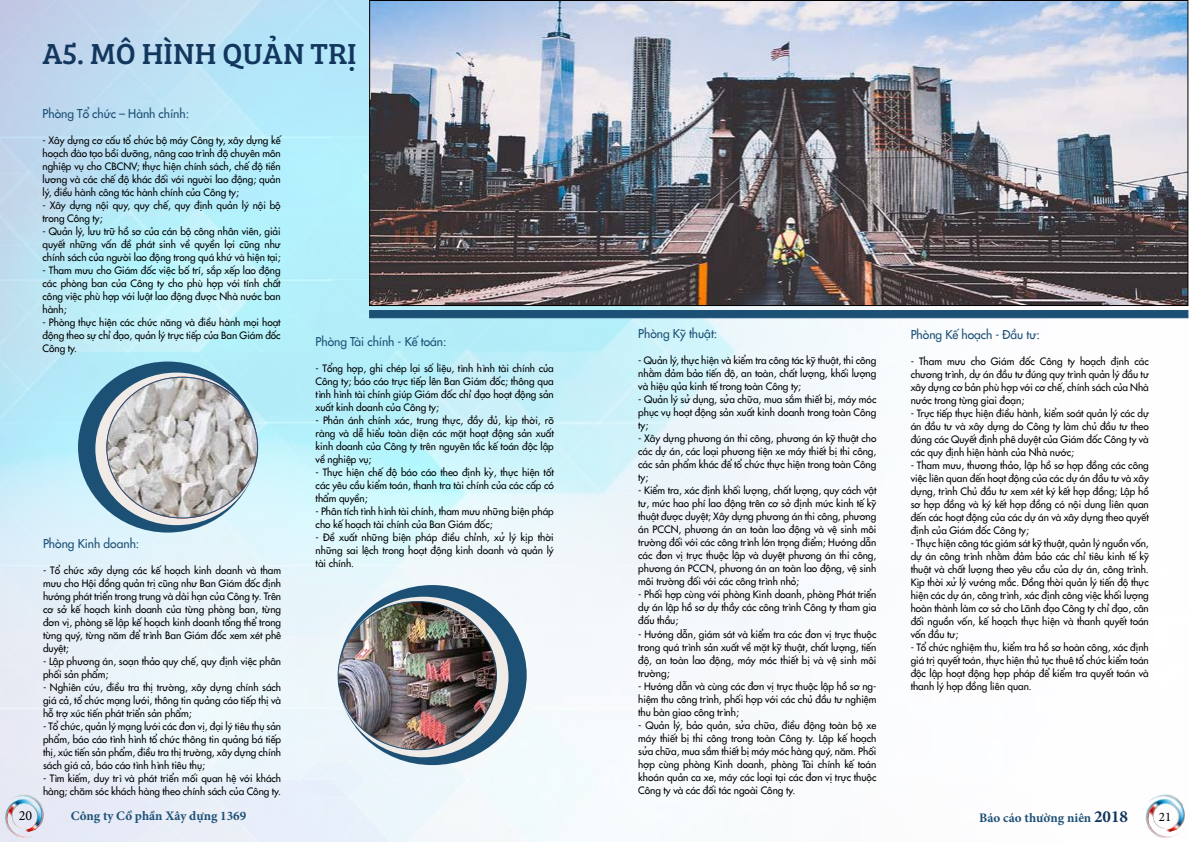
<style>
.page{position:relative;width:1191px;height:842px;background:#fff}
.page>*{position:absolute;margin:0;border:0;box-sizing:border-box;transform-origin:0 0}
.t1{font:30px "Bree Serif";color:#12365d}
.t2{font:14px "Minion Pro";color:#000}
.t3{font:700 13px "Minion Pro";color:#1d5075}
.t4{font:13px "Minion Pro";color:#000}
.t5{font:12px "VNF Futura";color:#1d5075}
.t6{font:10px/13px "VNF Futura";color:#000;text-align:justify}
.s1{font-size:17px;color:#12365d}
</style>
<div class="page">
<img style="left:0;top:0;width:1188px;height:842px">
<img style="left:1145px;top:794px;width:40px;height:44px">
<img style="left:4px;top:794px;width:40px;height:44px">
<img style="left:371px;top:2px;width:815px;height:302px">
<div style="left:369px;top:310px;width:819px;height:8px;background:#1d5075;border:1px solid #1d5075"></div>
<div style="left:78px;top:362px;width:179px;height:170px;background:#1d5075;border-radius:50%"></div>
<div style="left:95px;top:373px;width:162px;height:152px;background:#f1ebe7;border-radius:50%"></div>
<img style="left:107px;top:377px;width:151px;height:141px">
<svg style="left:107px;top:377px;width:151px;height:141px"></svg>
<div style="left:338px;top:585px;width:189px;height:180px;background:#1d5075;border-radius:50%"></div>
<div style="left:338px;top:597px;width:170px;height:160px;background:#f1ebe7;border-radius:50%"></div>
<img style="left:338px;top:601px;width:158px;height:149px">
<h1 class="t1" style="left:43px;top:30px;width:316px">A5. MÔ HÌNH QUẢN TRỊ</h1>
<p class="t5" style="left:43px;top:104px;width:148px">Phòng Tổ chức – Hành chính:</p>
<p class="t6" style="left:43px;top:133px;width:240px">- Xây dựng cơ cấu tổ chức bộ máy Công ty, xây dựng kế hoạch đào tạo bồi dưỡng, nâng cao trình độ chuyên môn nghiệp vụ cho CBCNV; thực hiện chính sách, chế độ tiền lương và các chế độ khác đối với người lao động; quản lý, điều hành công tác hành chính của Công ty;</p>
<p class="t6" style="left:43px;top:198px;width:240px">- Xây dựng nội quy, quy chế, quy định quản lý nội bộ trong Công ty;</p>
<p class="t6" style="left:43px;top:224px;width:240px">- Quản lý, lưu trữ hồ sơ của cán bộ công nhân viên, giải quyết những vấn đề phát sinh về quyền lợi cũng như chính sách của người lao động trong quá khứ và hiện tại;</p>
<p class="t6" style="left:43px;top:263px;width:240px">- Tham mưu cho Giám đốc việc bố trí, sắp xếp lao động các phòng ban của Công ty cho phù hợp với tính chất công việc phù hợp với luật lao động được Nhà nước ban hành;</p>
<p class="t6" style="left:43px;top:315px;width:240px">- Phòng thực hiện các chức năng và điều hành mọi hoạt động theo sự chỉ đạo, quản lý trực tiếp của Ban Giám đốc Công ty.</p>
<p class="t5" style="left:316px;top:332px;width:132px">Phòng Tài chính - Kế toán:</p>
<p class="t6" style="left:316px;top:361px;width:240px">- Tổng hợp, ghi chép lại số liệu, tình hình tài chính của Công ty; báo cáo trực tiếp lên Ban Giám đốc; thông qua tình hình tài chính giúp Giám đốc chỉ đạo hoạt động sản xuất kinh doanh của Công ty;</p>
<p class="t6" style="left:316px;top:413px;width:240px">- Phản ánh chính xác, trung thực, đầy đủ, kịp thời, rõ ràng và dễ hiểu toàn diện các mặt hoạt động sản xuất kinh doanh của Công ty trên nguyên tắc kế toán độc lập về nghiệp vụ;</p>
<p class="t6" style="left:316px;top:465px;width:240px">- Thực hiện chế độ báo cáo theo định kỳ, thực hiện tốt các yêu cầu kiểm toán, thanh tra tài chính của các cấp có thẩm quyền;</p>
<p class="t6" style="left:316px;top:504px;width:240px">- Phân tích tình hình tài chính, tham mưu những biện pháp cho kế hoạch tài chính của Ban Giám đốc;</p>
<p class="t6" style="left:316px;top:530px;width:240px">- Đề xuất những biện pháp điều chỉnh, xử lý kịp thời những sai lệch trong hoạt động kinh doanh và quản lý tài chính.</p>
<p class="t5" style="left:43px;top:534px;width:98px">Phòng Kinh doanh:</p>
<p class="t6" style="left:43px;top:563px;width:240px">- Tổ chức xây dựng các kế hoạch kinh doanh và tham mưu cho Hội đồng quản trị cũng như Ban Giám đốc định hướng phát triển trong trung và dài hạn của Công ty. Trên cơ sở kế hoạch kinh doanh của từng phòng ban, từng đơn vị, phòng sẽ lập kế hoạch kinh doanh tổng thể trong từng quý, từng năm để trình Ban Giám đốc xem xét phê duyệt;</p>
<p class="t6" style="left:43px;top:654px;width:240px">- Lập phương án, soạn thảo quy chế, quy định việc phân phối sản phẩm;</p>
<p class="t6" style="left:43px;top:680px;width:240px">- Nghiên cứu, điều tra thị trường, xây dựng chính sách giá cả, tổ chức mạng lưới, thông tin quảng cáo tiếp thị và hỗ trợ xúc tiến phát triển sản phẩm;</p>
<p class="t6" style="left:43px;top:719px;width:240px">- Tổ chức, quản lý mạng lưới các đơn vị, đại lý tiêu thụ sản phẩm, báo cáo tình hình tổ chức thông tin quảng bá tiếp thị, xúc tiến sản phẩm, điều tra thị trường, xây dựng chính sách giá cả, báo cáo tình hình tiêu thụ;</p>
<p class="t6" style="left:43px;top:771px;width:240px">- Tìm kiếm, duy trì và phát triển mối quan hệ với khách hàng; chăm sóc khách hàng theo chính sách của Công ty.</p>
<p class="t5" style="left:638px;top:324px;width:81px">Phòng Kỹ thuật:</p>
<p class="t6" style="left:638px;top:353px;width:240px">- Quản lý, thực hiện và kiểm tra công tác kỹ thuật, thi công nhằm đảm bảo tiến độ, an toàn, chất lượng, khối lượng và hiệu qủa kinh tế trong toàn Công ty;</p>
<p class="t6" style="left:638px;top:392px;width:240px">- Quản lý sử dụng, sửa chữa, mua sắm thiết bị, máy móc phục vụ hoạt động sản xuất kinh doanh trong toàn Công ty;</p>
<p class="t6" style="left:638px;top:431px;width:240px">- Xây dựng phương án thi công, phương án kỹ thuật cho các dự án, các loại phương tiện xe máy thiết bị thi công, các sản phẩm khác để tổ chức thực hiện trong toàn Công ty;</p>
<p class="t6" style="left:638px;top:483px;width:240px">- Kiểm tra, xác định khối lượng, chất lượng, quy cách vật tư, mức hao phí lao động trên cơ sở định mức kinh tế kỹ thuật được duyệt; Xây dựng phương án thi công, phương án PCCN, phương án an toàn lao động và vệ sinh môi trường đối với các công trình lớn trọng điểm; Hướng dẫn các đơn vị trực thuộc lập và duyệt phương án thi công, phương án PCCN, phương án an toàn lao động, vệ sinh môi trường đối với các công trình nhỏ;</p>
<p class="t6" style="left:638px;top:587px;width:240px">- Phối hợp cùng với phòng Kinh doanh, phòng Phát triển dự án lập hồ sơ dự thầy các công trình Công ty tham gia đấu thầu;</p>
<p class="t6" style="left:638px;top:626px;width:240px">- Hướng dẫn, giám sát và kiểm tra các đơn vị trực thuộc trong quá trình sản xuất về mặt kỹ thuật, chất lượng, tiến độ, an toàn lao động, máy móc thiết bị và vệ sinh môi trường;</p>
<p class="t6" style="left:638px;top:678px;width:240px">- Hướng dẫn và cùng các đơn vị trực thuộc lập hồ sơ ng&shy;hiệm thu công trình, phối hợp với các chủ đầu tư nghiệm thu bàn giao công trình;</p>
<p class="t6" style="left:638px;top:717px;width:240px">- Quản lý, bảo quản, sửa chữa, điều động toàn bộ xe máy thiết bị thi công trong toàn Công ty. Lập kế hoạch sửa chữa, mua sắm thiết bị máy móc hàng quý, năm. Phối hợp cùng phòng Kinh doanh, phòng Tài chính kế toán khoán quản ca xe, máy các loại tại các đơn vị trực thuộc Công ty và các đối tác ngoài Công ty.</p>
<p class="t5" style="left:910px;top:325px;width:131px">Phòng Kế hoạch - Đầu tư:</p>
<p class="t6" style="left:910px;top:354px;width:240px">- Tham mưu cho Giám đốc Công ty hoạch định các chương trình, dự án đầu tư đúng quy trình quản lý đầu tư xây dựng cơ bản phù hợp với cơ chế, chính sách của Nhà nước trong từng giai đoạn;</p>
<p class="t6" style="left:910px;top:406px;width:240px">- Trực tiếp thực hiện điều hành, kiểm soát quản lý các dự án đầu tư và xây dựng do Công ty làm chủ đầu tư theo đúng các Quyết định phê duyệt của Giám đốc Công ty và các quy định hiện hành của Nhà nước;</p>
<p class="t6" style="left:910px;top:458px;width:240px">- Tham mưu, thương thảo, lập hồ sơ hợp đồng các công việc liên quan đến hoạt động của các dự án đầu tư và xây dựng, trình Chủ đầu tư xem xét ký kết hợp đồng; Lập hồ sơ hợp đồng và ký kết hợp đồng có nội dung liên quan đến các hoạt động của các dự án và xây dựng theo quyết định của Giám đốc Công ty;</p>
<p class="t6" style="left:910px;top:536px;width:240px">- Thực hiện công tác giám sát kỹ thuật, quản lý nguồn vốn, dự án công trình nhằm đảm bảo các chỉ tiêu kinh tế kỹ thuật và chất lượng theo yêu cầu của dự án, công trình.<br>Kịp thời xử lý vướng mắc. Đồng thời quản lý tiến độ thực hiện các dự án, công trình, xác định công việc khối lượng hoàn thành làm cơ sở cho Lãnh đạo Công ty chỉ đạo, cân đối nguồn vốn, kế hoạch thực hiện và thanh quyết toán vốn đầu tư;</p>
<p class="t6" style="left:910px;top:640px;width:240px">- Tổ chức nghiệm thu, kiểm tra hồ sơ hoàn công, xác định giá trị quyết toán, thực hiện thủ tục thuê tổ chức kiểm toán độc lập hoạt động hợp pháp để kiểm tra quyết toán và thanh lý hợp đồng liên quan.</p>
<h2 class="t2" style="left:19px;top:807px;width:15px">20</h2>
<h3 class="t3" style="left:71px;top:807px;width:177px">Công ty Cổ phần Xây dựng 1369</h3>
<h3 class="t3" style="left:979px;top:809px;width:150px">Báo cáo thường niên <span class="s1">2018</span></h3>
<h3 class="t4" style="left:1159px;top:808px;width:14px">21</h3>
</div>
